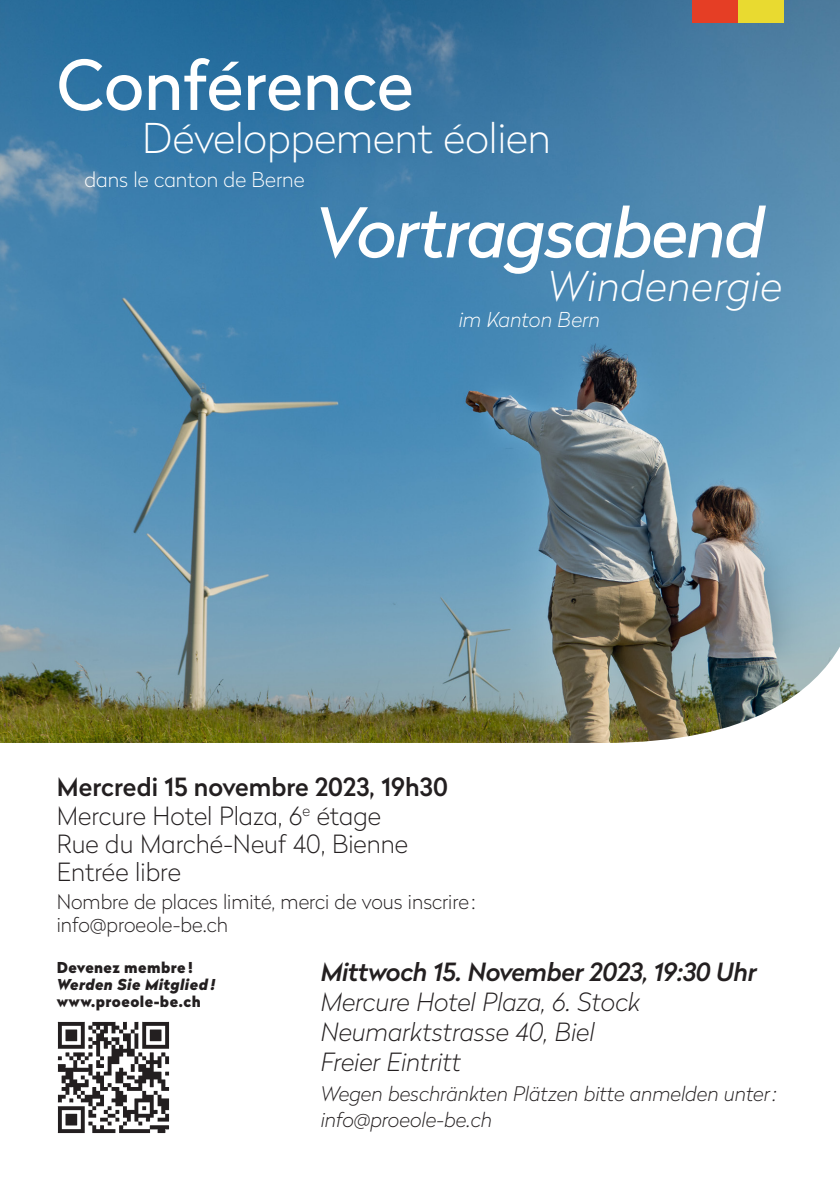
<style>
.page{position:relative;width:840px;height:1191px;background:#fff}
.page>*{position:absolute;margin:0;border:0;box-sizing:border-box;transform-origin:0 0}
.t1{font:italic 68.2px "Radikal";letter-spacing:-.02em;color:#fff}
.t2{font:68.2px "Radikal";color:#fff}
.t3{font:100 41px "Radikal";color:#fff}
.t4{font:italic 100 41px "Radikal";letter-spacing:.02em;color:#fff}
.t5{font:100 25px/28px "Radikal";color:#231f20}
.t6{font:italic 100 25px/30px "Radikal";color:#231f20}
.t7{font:italic 500 25px "Radikal";letter-spacing:-.015em;color:#231f20}
.t8{font:100 20.4px "Radikal";color:#fff}
.t9{font:italic 100 20.4px "Radikal";color:#fff}
.t10{font:italic 100 20px/26px "Radikal";color:#231f20}
.t11{font:100 20px/23px "Radikal";color:#231f20}
.t12{font:900 15px "Radikal";letter-spacing:.025em;color:#231f20}
.t13{font:italic 900 15px "Radikal";letter-spacing:.025em;color:#231f20}
.s1{font-weight:500}
</style>
<div class="page">
<img style="left:0;top:0;width:839px;height:743px">
<img style="left:57px;top:1021px;width:113px;height:113px">
<div style="left:692px;top:0;width:45px;height:23px;background:#e53e25"></div>
<div style="left:737px;top:0;width:45px;height:23px;background:#e9da30"></div>
<h1 class="t2" style="left:57px;top:37px;width:358px">Conférence</h1>
<h2 class="t3" style="left:142px;top:110px;width:410px">Développement éolien</h2>
<p class="t8" style="left:84px;top:166px;width:222px">dans le canton de Berne</p>
<h1 class="t1" style="left:315px;top:186px;width:451px">Vortragsabend</h1>
<h2 class="t4" style="left:547px;top:258px;width:236px">Windenergie</h2>
<p class="t9" style="left:458px;top:306px;width:143px">im Kanton Bern</p>
<p class="t5" style="left:57px;top:772px;width:392px"><span class="s1">Mercredi 15 novembre 2023, 19h30<br></span>Mercure Hotel Plaza, 6<sup>e</sup> étage<br>Rue du Marché-Neuf 40, Bienne<br>Entrée libre</p>
<p class="t11" style="left:57px;top:889px;width:420px">Nombre de places limité, merci de vous inscrire : info@proeole-be.ch</p>
<p class="t7" style="left:320px;top:954px;width:437px">Mittwoch 15. November 2023, 19:30 Uhr</p>
<p class="t6" style="left:320px;top:986px;width:321px">Mercure Hotel Plaza, 6. Stock<br>Neumarktstrasse 40, Biel<br>Freier Eintritt</p>
<p class="t10" style="left:320px;top:1080px;width:457px">Wegen beschränkten Plätzen bitte anmelden unter : info@proeole-be.ch</p>
<p class="t12" style="left:57px;top:956px;width:138px">Devenez membre !</p>
<p class="t13" style="left:57px;top:973px;width:160px">Werden Sie Mitglied !</p>
<p class="t12" style="left:57px;top:990px;width:146px">www.proeole-be.ch</p>
</div>
